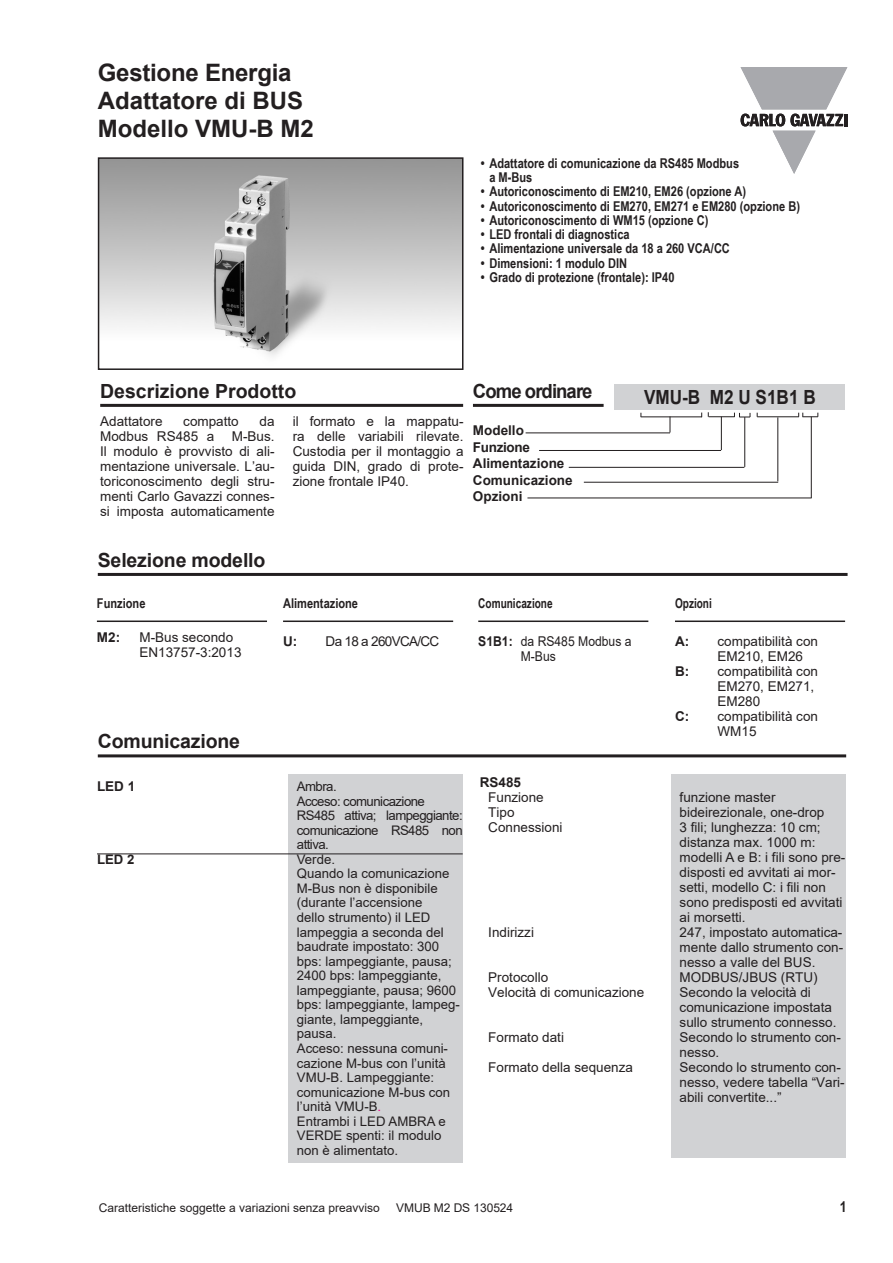
<style>
.page{position:relative;width:893px;height:1263px;background:#fff}
.page>*{position:absolute;margin:0;border:0;box-sizing:border-box;transform-origin:0 0}
._30_Controls_Heading_1{font:700 24px "Arial";letter-spacing:-.01em;color:#231f20}
._31_Heading_2{font:700 24px "Arial";color:#231f20}
._32_Heading_3{font:700 24px "Arial";color:#231f20}
._20_Subtitle{font:700 19.5px "Arial";letter-spacing:-.01em;color:#231f20}
._21_Ord_key_1{font:700 19.5px "Arial";color:#231f20;scale:.88 1}
._20_Subtitle-2{font:700 19.5px "Arial";letter-spacing:-.05em;color:#231f20;scale:.95 1}
.t1{font:700 15px "Arial Narrow";color:#231f20}
._10_Description_1{font:13.5px/15px "Arial";color:#231f20}
.t2{font:700 13.5px/14.2px "Arial Narrow";color:#231f20}
.t3{font:700 13.5px "Arial";color:#231f20}
._10_Description_1-2{font:13.5px/15px "Arial";color:#231f20;scale:.9 1}
.t4{font:700 13.5px "Arial Narrow";color:#231f20;scale:.91 1}
._10_Description_1-3{font:13.5px "Arial";letter-spacing:-.05em;color:#231f20}
.t5{font:700 13.5px "Arial";letter-spacing:-.025em;color:#231f20}
.t6{font:13.2px/14.5px "Arial";color:#231f20;text-align:justify}
.t7{font:13.2px "Arial";letter-spacing:-.04em;color:#231f20}
.t8{font:700 13.2px "Arial";color:#231f20}
.t9{font:12px "Arial";color:#231f20}
.s1{color:#ed028c}
.s2{font-size:13.5px}
.s3{font-weight:700}
</style>
<div class="page">
<svg style="left:741px;top:67px;width:106px;height:107px"></svg>
<hr style="left:100px;top:404px;width:363px;height:3px;background:#231f20">
<img style="left:101px;top:160px;width:359px;height:196px">
<div style="left:98px;top:157px;width:365px;height:213px;border:2px solid #231f20"></div>
<hr style="left:98px;top:573px;width:750px;height:3px;background:#231f20">
<hr style="left:98px;top:754px;width:748px;height:3px;background:#231f20">
<hr style="left:473px;top:404px;width:131px;height:3px;background:#231f20">
<hr style="left:97px;top:620px;width:170px;height:2px;background:#231f20">
<hr style="left:675px;top:620px;width:170px;height:2px;background:#231f20">
<hr style="left:478px;top:620px;width:170px;height:2px;background:#231f20">
<hr style="left:283px;top:620px;width:170px;height:2px;background:#231f20">
<div style="left:288px;top:774px;width:175px;height:389px;background:#d1d2d4"></div>
<div style="left:671px;top:774px;width:174px;height:384px;background:#d1d2d4"></div>
<hr style="left:97px;top:853px;width:366px;height:1px;background:#231f20">
<hr style="left:584px;top:482px;width:194px;height:1px;background:#231f20">
<hr style="left:777px;top:417px;width:1px;height:64px;background:#231f20">
<hr style="left:539px;top:450px;width:182px;height:1px;background:#231f20">
<div style="left:615px;top:384px;width:230px;height:26px;background:#d1d2d4"></div>
<hr style="left:641px;top:416px;width:61px;height:1px;background:#231f20">
<hr style="left:757px;top:416px;width:42px;height:1px;background:#231f20">
<svg style="left:670px;top:416px;width:1px;height:16px"></svg>
<svg style="left:708px;top:412px;width:43px;height:6px"></svg>
<svg style="left:798px;top:413px;width:20px;height:4px"></svg>
<hr style="left:811px;top:417px;width:1px;height:81px;background:#231f20">
<hr style="left:569px;top:467px;width:175px;height:1px;background:#231f20">
<hr style="left:744px;top:417px;width:1px;height:50px;background:#231f20">
<hr style="left:721px;top:417px;width:1px;height:33px;background:#231f20">
<hr style="left:527px;top:498px;width:285px;height:1px;background:#231f20">
<hr style="left:526px;top:432px;width:144px;height:1px;background:#231f20">
<p class="_30_Controls_Heading_1" style="left:98px;top:56px;width:195px">Gestione Energia</p>
<p class="_31_Heading_2" style="left:98px;top:84px;width:207px">Adattatore di BUS</p>
<p class="_32_Heading_3" style="left:98px;top:111px;width:218px">Modello VMU-B M2</p>
<p class="t2" style="left:98px;top:61px;width:55px">VMU-B M2</p>
<p class="t2" style="left:489px;top:155px;width:251px;text-indent:-9px">• Adattatore di comunicazione da RS485 Modbus a M-Bus</p>
<p class="t2" style="left:481px;top:184px;width:267px">• Autoriconoscimento di EM210, EM26 (opzione A)</p>
<p class="t2" style="left:481px;top:198px;width:321px">• Autoriconoscimento di EM270, EM271 e EM280 (opzione B)</p>
<p class="t2" style="left:481px;top:212px;width:229px">• Autoriconoscimento di WM15 (opzione C)</p>
<p class="t2" style="left:481px;top:226px;width:150px">• LED frontali di diagnostica</p>
<p class="t2" style="left:481px;top:241px;width:251px">• Alimentazione universale da 18 a 260 VCA/CC</p>
<p class="t2" style="left:481px;top:255px;width:148px">• Dimensioni: 1 modulo DIN</p>
<p class="t2" style="left:481px;top:269px;width:195px">• Grado di protezione (frontale): IP40</p>
<p class="_20_Subtitle" style="left:100px;top:377px;width:198px">Descrizione Prodotto</p>
<p class="_10_Description_1" style="left:100px;top:414px;width:64px">Adattatore</p>
<p class="_10_Description_1" style="left:183px;top:414px;width:57px">compatto</p>
<p class="_10_Description_1" style="left:260px;top:414px;width:17px">da</p>
<p class="_10_Description_1" style="left:100px;top:429px;width:116px">Modbus RS485 a</p>
<p class="_10_Description_1" style="left:293px;top:414px;width:172px;text-align:justify">il formato e la mappatu&shy;ra delle variabili rilevate.<br>Custodia per il montaggio a guida DIN, grado di prote&shy;zione frontale IP40.</p>
<p class="_10_Description_1" style="left:100px;top:429px;width:176px;text-align:justify;text-indent:132px">M-Bus.<br>Il modulo è provvisto di ali&shy;mentazione universale. L’au&shy;toriconoscimento degli stru&shy;menti Carlo Gavazzi connes&shy;si imposta automaticamente</p>
<p class="_20_Subtitle-2" style="left:473px;top:377px;width:127px">Come ordinare</p>
<p class="t3" style="left:473px;top:421px;width:53px">Modello</p>
<p class="t5" style="left:473px;top:437px;width:58px">Funzione</p>
<p class="t3" style="left:473px;top:454px;width:93px">Alimentazione</p>
<p class="t3" style="left:473px;top:470px;width:101px">Comunicazione</p>
<p class="t3" style="left:473px;top:487px;width:51px">Opzioni</p>
<p class="_21_Ord_key_1" style="left:644px;top:384px;width:197px">VMU-B M2 U S1B1 B</p>
<p class="_20_Subtitle" style="left:98px;top:546px;width:169px">Selezione modello</p>
<p class="t2" style="left:97px;top:595px;width:50px">Funzione</p>
<p class="t3" style="left:97px;top:628px;width:25px">M2:</p>
<p class="_10_Description_1" style="left:139px;top:630px;width:104px">M-Bus secondo<br>EN13757-3:2013</p>
<p class="t2" style="left:283px;top:595px;width:77px">Alimentazione</p>
<p class="t3" style="left:283px;top:632px;width:16px">U:</p>
<p class="_10_Description_1-3" style="left:326px;top:632px;width:115px">Da 18 a 260VCA/CC</p>
<p class="_20_Subtitle" style="left:98px;top:727px;width:144px">Comunicazione</p>
<p class="t3" style="left:97px;top:777px;width:40px">LED 1</p>
<p class="t6" style="left:297px;top:779px;width:41px">Ambra.</p>
<p class="t7" style="left:297px;top:792px;width:130px">Acceso: comunicazione</p>
<p class="t6" style="left:297px;top:808px;width:167px">RS485 attiva; lampeggiante: comunicazione RS485 non attiva.</p>
<p class="t8" style="left:97px;top:850px;width:39px">LED 2</p>
<p class="t6" style="left:297px;top:852px;width:40px">Verde.</p>
<p class="t6" style="left:297px;top:866px;width:164px;text-align:left">Quando la comunicazione<br>M-Bus non è disponibile (durante l’accensione<br>dello strumento) il LED lampeggia a seconda del baudrate impostato: 300 bps: lampeggiante, pausa;<br>2400 bps: lampeggiante, lampeggiante, pausa; 9600 bps: lampeggiante, lampeg&shy;giante, lampeggiante, pausa.<br>Acceso: nessuna comuni&shy;cazione M-bus con l’unità<br>VMU-B. Lampeggiante: comunicazione M-bus con l’unità VMU-B<span class="s1">.<br></span>Entrambi i LED AMBRA e<br>VERDE spenti: il modulo non è alimentato<span class="s2">.</span></p>
<p class="t4" style="left:478px;top:593px;width:83px">Comunicazione</p>
<p class="_10_Description_1-2" style="left:521px;top:634px;width:125px;text-indent:-43px"><span class="s3">S1B1:</span> da RS485 Modbus a<br>M-Bus</p>
<p class="t4" style="left:675px;top:593px;width:42px">Opzioni</p>
<p class="t3" style="left:675px;top:632px;width:16px">A:</p>
<p class="_10_Description_1" style="left:717px;top:634px;width:102px">compatibilità con<br>EM210, EM26</p>
<p class="t3" style="left:675px;top:662px;width:16px">B:</p>
<p class="_10_Description_1" style="left:717px;top:664px;width:102px">compatibilità con<br>EM270, EM271,<br>EM280</p>
<p class="t3" style="left:675px;top:707px;width:16px">C:</p>
<p class="_10_Description_1" style="left:717px;top:709px;width:102px">compatibilità con<br>WM15</p>
<p class="t3" style="left:480px;top:773px;width:43px">RS485</p>
<p class="_10_Description_1" style="left:488px;top:790px;width:57px">Funzione</p>
<p class="_10_Description_1" style="left:680px;top:790px;width:98px">funzione master</p>
<p class="_10_Description_1" style="left:488px;top:805px;width:28px">Tipo</p>
<p class="_10_Description_1" style="left:680px;top:805px;width:146px">bideirezionale, one-drop</p>
<p class="_10_Description_1" style="left:488px;top:820px;width:76px">Connessioni</p>
<p class="_10_Description_1" style="left:680px;top:820px;width:167px">3 fili; lunghezza: 10 cm; distanza max. 1000 m: modelli A e B: i fili sono pre&shy;disposti ed avvitati ai mor&shy;setti, modello C: i fili non sono predisposti ed avvitati ai morsetti.</p>
<p class="_10_Description_1" style="left:488px;top:925px;width:47px">Indirizzi</p>
<p class="_10_Description_1" style="left:680px;top:925px;width:165px;text-align:justify">247, impostato automatica&shy;mente dallo strumento con&shy;nesso a valle del BUS.</p>
<p class="_10_Description_1" style="left:488px;top:970px;width:62px">Protocollo</p>
<p class="_10_Description_1" style="left:680px;top:970px;width:139px">MODBUS/JBUS (RTU)</p>
<p class="_10_Description_1" style="left:488px;top:985px;width:158px">Velocità di comunicazione</p>
<p class="_10_Description_1" style="left:680px;top:985px;width:158px">Secondo la velocità di comunicazione impostata sullo strumento connesso.</p>
<p class="_10_Description_1" style="left:488px;top:1030px;width:77px">Formato dati</p>
<p class="_10_Description_1" style="left:680px;top:1030px;width:163px">Secondo lo strumento con&shy;nesso.</p>
<p class="_10_Description_1" style="left:488px;top:1060px;width:146px">Formato della sequenza</p>
<p class="_10_Description_1" style="left:680px;top:1060px;width:167px">Secondo lo strumento con&shy;nesso, vedere tabella “Vari&shy;abili convertite...”</p>
<p class="t9" style="left:99px;top:1200px;width:282px">Caratteristiche soggette a variazioni senza preavviso</p>
<p class="t9" style="left:396px;top:1200px;width:119px">VMUB M2 DS 130524</p>
<p class="t1" style="left:840px;top:1196px;width:8px">1</p>
</div>
